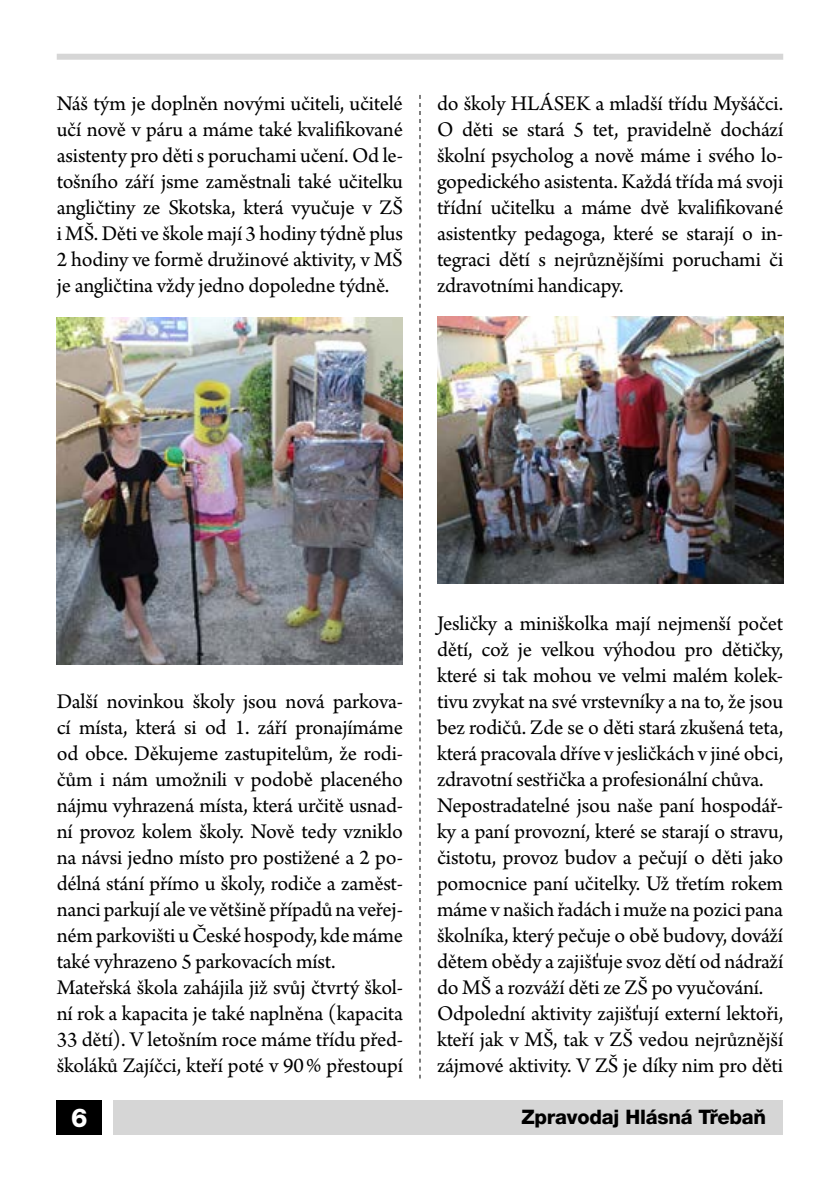
<style>
.page{position:relative;width:840px;height:1191px;background:#fff}
.page>*{position:absolute;margin:0;border:0;box-sizing:border-box;transform-origin:0 0}
.t1{font:800 26px "Helvetica Neue LT Pro";color:#fff}
.text2013{font:22px/26px "Arno Pro";letter-spacing:-.01em;color:#000;text-align:justify}
.t2{font:800 20px "Helvetica Neue LT Pro";letter-spacing:-.01em;color:#000}
</style>
<div class="page">
<div style="left:113px;top:1100px;width:669px;height:34px;background:#d6d6d6"></div>
<div style="left:57px;top:54px;width:725px;height:6px;background:#d6d6d6"></div>
<div style="left:57px;top:1100px;width:45px;height:34px;background:#000"></div>
<svg style="left:419px;top:95px;width:1px;height:983px"></svg>
<img style="left:57px;top:317px;width:346px;height:348px">
<img style="left:437px;top:317px;width:345px;height:266px">
<p class="text2013" style="left:57px;top:91px;width:347px">Náš tým je doplněn novými učiteli, učitelé učí nově v páru a máme také kvalifikované asistenty pro děti s poruchami učení. Od le&shy;tošního září jsme zaměstnali také učitelku angličtiny ze Skotska, která vyučuje v ZŠ i MŠ. Děti ve škole mají 3 hodiny týdně plus 2 hodiny ve formě družinové aktivity, v MŠ je angličtina vždy jedno dopoledne týdně.</p>
<p class="text2013" style="left:437px;top:91px;width:347px">do školy HLÁSEK a mladší třídu Myšáčci.<br>O děti se stará 5 tet, pravidelně dochází školní psycholog a nově máme i svého lo&shy;gopedického asistenta. Každá třída má svoji třídní učitelku a máme dvě kvalifikované asistentky pedagoga, které se starají o in&shy;tegraci dětí s nejrůznějšími poruchami či zdravotními handicapy.</p>
<p class="text2013" style="left:57px;top:689px;width:347px">Další novinkou školy jsou nová parkova&shy;cí místa, která si od 1. září pronajímáme od obce. Děkujeme zastupitelům, že rodi&shy;čům i nám umožnili v podobě placeného nájmu vyhrazená místa, která určitě usnad&shy;ní provoz kolem školy. Nově tedy vzniklo na návsi jedno místo pro postižené a 2 po&shy;délná stání přímo u školy, rodiče a zaměst&shy;nanci parkují ale ve většině případů na veřej&shy;ném parkovišti u České hospody, kde máme také vyhrazeno 5 parkovacích míst.</p>
<p class="text2013" style="left:57px;top:975px;width:347px">Mateřská škola zahájila již svůj čtvrtý škol&shy;ní rok a kapacita je také naplněna (kapacita 33 dětí). V letošním roce máme třídu před&shy;školáků Zajíčci, kteří poté v 90% přestoupí</p>
<p class="text2013" style="left:437px;top:611px;width:347px">Jesličky a miniškolka mají nejmenší počet dětí, což je velkou výhodou pro dětičky, které si tak mohou ve velmi malém kolek&shy;tivu zvykat na své vrstevníky a na to, že jsou bez rodičů. Zde se o děti stará zkušená teta, která pracovala dříve v jesličkách v jiné obci, zdravotní sestřička a profesionální chůva.</p>
<p class="text2013" style="left:437px;top:793px;width:347px">Nepostradatelné jsou naše paní hospodář&shy;ky a paní provozní, které se starají o stravu, čistotu, provoz budov a pečují o děti jako pomocnice paní učitelky. Už třetím rokem máme v našich řadách i muže na pozici pana školníka, který pečuje o obě budovy, dováží dětem obědy a zajišťuje svoz dětí od nádraží do MŠ a rozváží děti ze ZŠ po vyučování.</p>
<p class="text2013" style="left:437px;top:1001px;width:347px">Odpolední aktivity zajišťují externí lektoři, kteří jak v MŠ, tak v ZŠ vedou nejrůznější zájmové aktivity. V ZŠ je díky nim pro děti</p>
<p class="t1" style="left:71px;top:1101px;width:18px">6</p>
<p class="t2" style="left:521px;top:1105px;width:246px">Zpravodaj Hlásná Třebaň</p>
</div>
